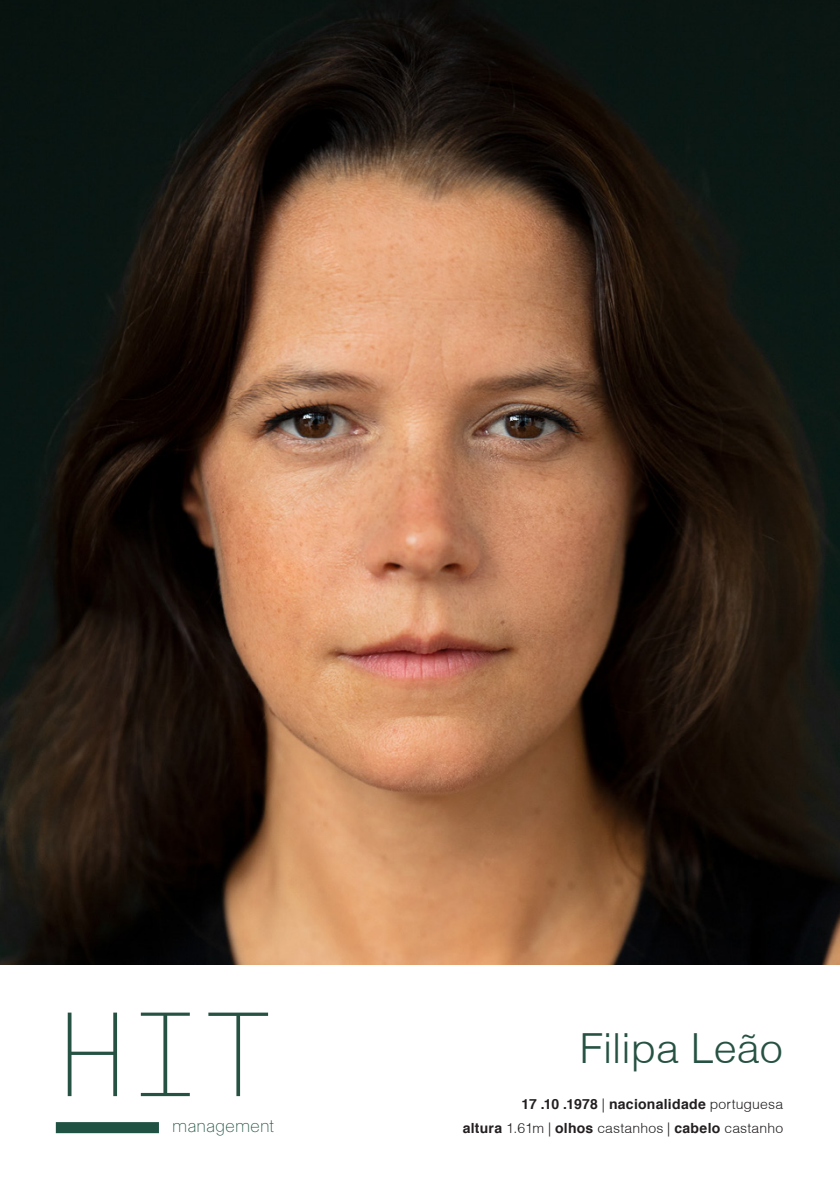
<style>
.page{position:relative;width:840px;height:1191px;background:#fff}
.page>*{position:absolute;margin:0;border:0;box-sizing:border-box;transform-origin:0 0}
.t1{font:200 117.6px "GT America Mono";color:#265243}
.t2{font:300 41.4px "Helvetica";color:#265243}
.t3{font:100 18px "Basel";color:#205244}
.t4{font:700 14px/24px "Helvetica";letter-spacing:.02em;color:#231f20;text-align:right}
.s1{font-weight:300}
</style>
<div class="page">
<div style="left:56px;top:1122px;width:103px;height:11px;background:#205244"></div>
<img style="left:0;top:0;width:839px;height:964px">
<p class="t1" style="left:56px;top:988px;width:220px">HIT</p>
<p class="t3" style="left:172px;top:1114px;width:103px">management</p>
<p class="t2" style="left:579px;top:1023px;width:204px">Filipa Leão</p>
<p class="t4" style="left:462px;top:1091px;width:322px">17 .10 .1978 <span class="s1">|</span> nacionalidade <span class="s1">portuguesa<br></span>altura <span class="s1">1.61m |</span> olhos <span class="s1">castanhos |</span> cabelo <span class="s1">castanho</span></p>
</div>
